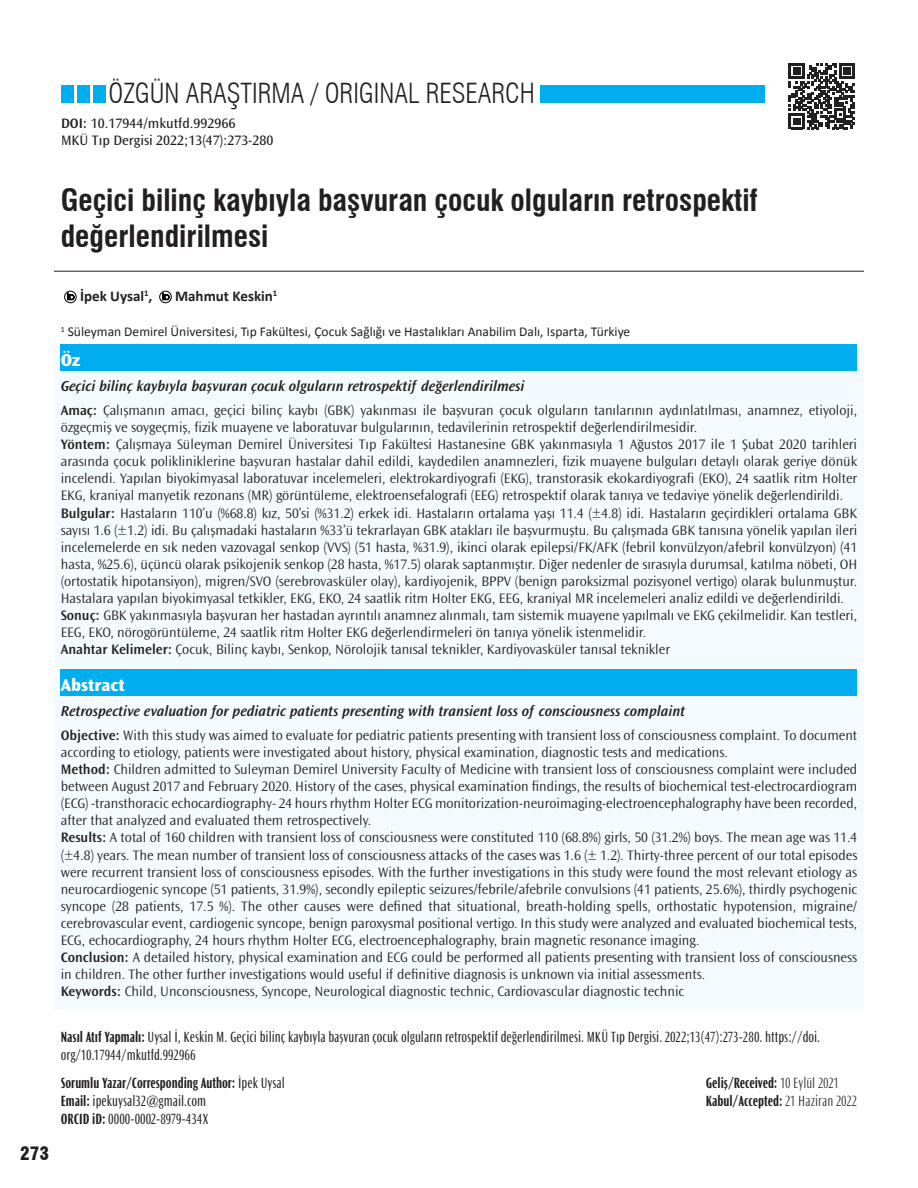
<style>
.page{position:relative;width:918px;height:1188px;background:#fff}
.page>*{position:absolute;margin:0;border:0;box-sizing:border-box;transform-origin:0 0}
.Makale_Ana_Başlık_TR{font:700 condensed 30px/36px "Swiss 721 BT";color:#231f20}
.t1{font:300 condensed 27px "Swiss 721 BT";color:#231f20}
.Abstract-EN{font:800 18px "Ocean Sans MT Pro";color:#fff}
.t2{font:900 condensed 18px "Swiss 721 BT";color:#231f20}
.Öz-TR{font:800 18px "Ocean Sans MT Pro";color:#fff}
.Yazışma_Adresi{font:condensed 15px/18px "Ocean Sans MT Pro";color:#231f20}
.Özetin_Başlığı-EN{font:italic 600 15px "Ocean Sans MT Pro";color:#231f20}
.Özetin_Başlığı-TR{font:italic 600 15px "Ocean Sans MT Pro";color:#231f20}
.Geliş_Kabul_Tarihi{font:700 condensed 15px "Ocean Sans MT Pro";color:#231f20}
.Yazışma_Adresi-2{font:700 condensed 15px "Ocean Sans MT Pro";color:#231f20}
.Yazar_İsimleri-TR{font:700 15px "Calibri";color:#231f20}
.Özet_Metin-EN{font:300 14.25px/17.1px "Ocean Sans MT Pro";color:#231f20}
.Özet_Metin_TR{font:300 14.25px/17.1px "Ocean Sans MT Pro";color:#231f20}
.DOI_url{font:14.25px "Ocean Sans Std";color:#231f20}
.DOI{font:14.25px "Ocean Sans Std";color:#231f20}
.Yazarın_Kurumu-TR{font:13.5px "Calibri";color:#231f20}
.s1{font-weight:600}
.s2{font-weight:700}
.s3{font-weight:300}
.s4{font-weight:400}
</style>
<div class="page">
<div style="left:93px;top:85px;width:12px;height:18px;background:#00aeef"></div>
<div style="left:540px;top:86px;width:225px;height:17px;background:#00aeef"></div>
<div style="left:77px;top:85px;width:12px;height:18px;background:#00aeef"></div>
<div style="left:61px;top:85px;width:13px;height:18px;background:#00aeef"></div>
<svg style="left:789px;top:63px;width:66px;height:66px"></svg>
<hr style="left:54px;top:271px;width:810px;height:1px;background:#231f20">
<div style="left:64px;top:291px;width:13px;height:12px;border:1px solid #000;border-radius:50%"></div>
<svg style="left:67px;top:293px;width:7px;height:7px"></svg>
<div style="left:159px;top:291px;width:13px;height:12px;border:1px solid #000;border-radius:50%"></div>
<svg style="left:163px;top:293px;width:6px;height:7px"></svg>
<div style="left:54px;top:347px;width:810px;height:321px;background:#f3fbfe"></div>
<div style="left:61px;top:345px;width:796px;height:26px;background:#00aeef"></div>
<div style="left:54px;top:671px;width:810px;height:339px;background:#f3fbfe"></div>
<div style="left:61px;top:670px;width:796px;height:26px;background:#00aeef"></div>
<h2 class="t1" style="left:109px;top:77px;width:428px">ÖZGÜN ARAŞTIRMA / ORIGINAL RESEARCH</h2>
<p class="DOI" style="left:61px;top:115px;width:176px"><span class="s1">DOI:</span> 10.17944/mkutfd.992966</p>
<p class="DOI_url" style="left:61px;top:132px;width:214px">MKÜ Tıp Dergisi 2022;13(47):273-280</p>
<p class="Makale_Ana_Başlık_TR" style="left:61px;top:182px;width:699px">Geçici bilinç kaybıyla başvuran çocuk olguların retrospektif değerlendirilmesi</p>
<p class="Yazar_İsimleri-TR" style="left:80px;top:285px;width:74px">İpek Uysal<sup>1</sup>,</p>
<p class="Yazar_İsimleri-TR" style="left:175px;top:285px;width:104px">Mahmut Keskin<sup>1</sup></p>
<p class="Yazarın_Kurumu-TR" style="left:61px;top:322px;width:571px"><sup>1</sup> Süleyman Demirel Üniversitesi, Tıp Fakültesi, Çocuk Sağlığı ve Hastalıkları Anabilim Dalı, Isparta, Türkiye</p>
<p class="Öz-TR" style="left:61px;top:349px;width:21px">Öz</p>
<p class="Özetin_Başlığı-TR" style="left:61px;top:377px;width:465px">Geçici bilinç kaybıyla başvuran çocuk olguların retrospektif değerlendirilmesi</p>
<p class="Özet_Metin_TR" style="left:61px;top:402px;width:798px"><span class="s1">Amaç:</span> Çalışmanın amacı, geçici bilinç kaybı (GBK) yakınması ile başvuran çocuk olguların tanılarının aydınlatılması, anamnez, etiyoloji, özgeçmiş ve soygeçmiş, fizik muayene ve laboratuvar bulgularının, tedavilerinin retrospektif değerlendirilmesidir.</p>
<p class="Özet_Metin_TR" style="left:61px;top:436px;width:798px;text-align:justify"><span class="s1">Yöntem:</span> Çalışmaya Süleyman Demirel Üniversitesi Tıp Fakültesi Hastanesine GBK yakınmasıyla 1 Ağustos 2017 ile 1 Şubat 2020 tarihleri arasında çocuk polikliniklerine başvuran hastalar dahil edildi, kaydedilen anamnezleri, fizik muayene bulguları detaylı olarak geriye dönük incelendi. Yapılan biyokimyasal laboratuvar incelemeleri, elektrokardiyografi (EKG), transtorasik ekokardiyografi (EKO), 24 saatlik ritm Holter EKG, kraniyal manyetik rezonans (MR) görüntüleme, elektroensefalografi (EEG) retrospektif olarak tanıya ve tedaviye yönelik değerlendirildi.</p>
<p class="Özet_Metin_TR" style="left:61px;top:504px;width:798px;text-align:justify"><span class="s1">Bulgular:</span> Hastaların 110’u (%68.8) kız, 50’si (%31.2) erkek idi. Hastaların ortalama yaşı 11.4 (±4.8) idi. Hastaların geçirdikleri ortalama GBK sayısı 1.6 (±1.2) idi. Bu çalışmadaki hastaların %33’ü tekrarlayan GBK atakları ile başvurmuştu. Bu çalışmada GBK tanısına yönelik yapılan ileri incelemelerde en sık neden vazovagal senkop (VVS) (51 hasta, %31.9), ikinci olarak epilepsi/FK/AFK (febril konvülzyon/afebril konvülzyon) (41 hasta, %25.6), üçüncü olarak psikojenik senkop (28 hasta, %17.5) olarak saptanmıştır. Diğer nedenler de sırasıyla durumsal, katılma nöbeti, OH (ortostatik hipotansiyon), migren/SVO (serebrovasküler olay), kardiyojenik, BPPV (benign paroksizmal pozisyonel vertigo) olarak bulunmuştur.<br>Hastalara yapılan biyokimyasal tetkikler, EKG, EKO, 24 saatlik ritm Holter EKG, EEG, kraniyal MR incelemeleri analiz edildi ve değerlendirildi.</p>
<p class="Özet_Metin_TR" style="left:61px;top:607px;width:798px"><span class="s1">Sonuç:</span> GBK yakınmasıyla başvuran her hastadan ayrıntılı anamnez alınmalı, tam sistemik muayene yapılmalı ve EKG çekilmelidir. Kan testleri,<br>EEG, EKO, nörogörüntüleme, 24 saatlik ritm Holter EKG değerlendirmeleri ön tanıya yönelik istenmelidir.</p>
<p class="Özet_Metin_TR" style="left:61px;top:641px;width:611px"><span class="s1">Anahtar Kelimeler:</span> Çocuk, Bilinç kaybı, Senkop, Nörolojik tanısal teknikler, Kardiyovasküler tanısal teknikler</p>
<p class="Abstract-EN" style="left:61px;top:674px;width:66px">Abstract</p>
<p class="Özetin_Başlığı-EN" style="left:61px;top:702px;width:626px">Retrospective evaluation for pediatric patients presenting with transient loss of consciousness complaint</p>
<p class="Özet_Metin-EN" style="left:61px;top:727px;width:798px"><span class="s1">Objective:</span> With this study was aimed to evaluate for pediatric patients presenting with transient loss of consciousness complaint. To document according to etiology, patients were investigated about history, physical examination, diagnostic tests and medications.</p>
<p class="Özet_Metin-EN" style="left:61px;top:761px;width:798px;text-align:justify"><span class="s1">Method:</span> Children admitted to Suleyman Demirel University Faculty of Medicine with transient loss of consciousness complaint were included between August 2017 and February 2020. History of the cases, physical examination findings, the results of biochemical test-electrocardiogram (ECG) -transthoracic echocardiography- 24 hours rhythm Holter ECG monitorization-neuroimaging-electroencephalography have been recorded, after that analyzed and evaluated them retrospectively.</p>
<p class="Özet_Metin-EN" style="left:61px;top:829px;width:798px;text-align:justify"><span class="s1">Results:</span> A total of 160 children with transient loss of consciousness were constituted 110 (68.8%) girls, 50 (31.2%) boys. The mean age was 11.4 (±4.8) years. The mean number of transient loss of consciousness attacks of the cases was 1.6 (± 1.2). Thirty-three percent of our total episodes were recurrent transient loss of consciousness episodes. With the further investigations in this study were found the most relevant etiology as neurocardiogenic syncope (51 patients, 31.9%), secondly epileptic seizures/febrile/afebrile convulsions (41 patients, 25.6%), thirdly psychogenic syncope (28 patients, 17.5 %). The other causes were defined that situational, breath-holding spells, orthostatic hypotension, migraine/ cerebrovascular event, cardiogenic syncope, benign paroxysmal positional vertigo. In this study were analyzed and evaluated biochemical tests, ECG, echocardiography, 24 hours rhythm Holter ECG, electroencephalography, brain magnetic resonance imaging.</p>
<p class="Özet_Metin-EN" style="left:61px;top:949px;width:798px"><span class="s1">Conclusion:</span> A detailed history, physical examination and ECG could be performed all patients presenting with transient loss of consciousness in children. The other further investigations would useful if definitive diagnosis is unknown via initial assessments.</p>
<p class="Özet_Metin-EN" style="left:61px;top:983px;width:625px"><span class="s1">Keywords:</span> Child, Unconsciousness, Syncope, Neurological diagnostic technic, Cardiovascular diagnostic technic</p>
<p class="t2" style="left:20px;top:1143px;width:30px">273</p>
<p class="Yazışma_Adresi" style="left:61px;top:1028px;width:761px"><span class="s2">Nasıl Atıf Yapmalı:</span> Uysal İ, Keskin M. Geçici bilinç kaybıyla başvuran çocuk olguların retrospektif değerlendirilmesi. MKÜ Tıp Dergisi. 2022;13(47):273-280. https://doi. org/10.17944/mkutfd.992966</p>
<p class="Geliş_Kabul_Tarihi" style="left:706px;top:1073px;width:135px">Geliş/Received: <span class="s3">10 Eylül 2021</span></p>
<p class="Geliş_Kabul_Tarihi" style="left:706px;top:1091px;width:153px">Kabul/Accepted: <span class="s3">21 Haziran 2022</span></p>
<p class="Yazışma_Adresi-2" style="left:61px;top:1073px;width:226px">Sorumlu Yazar/Corresponding Author: <span class="s4">İpek Uysal</span></p>
<p class="Yazışma_Adresi" style="left:61px;top:1092px;width:147px"><span class="s2">Email:</span> ipekuysal32@gmail.com</p>
<p class="Yazışma_Adresi" style="left:61px;top:1110px;width:149px"><span class="s2">ORCID iD:</span> 0000-0002-8979-434X</p>
</div>
